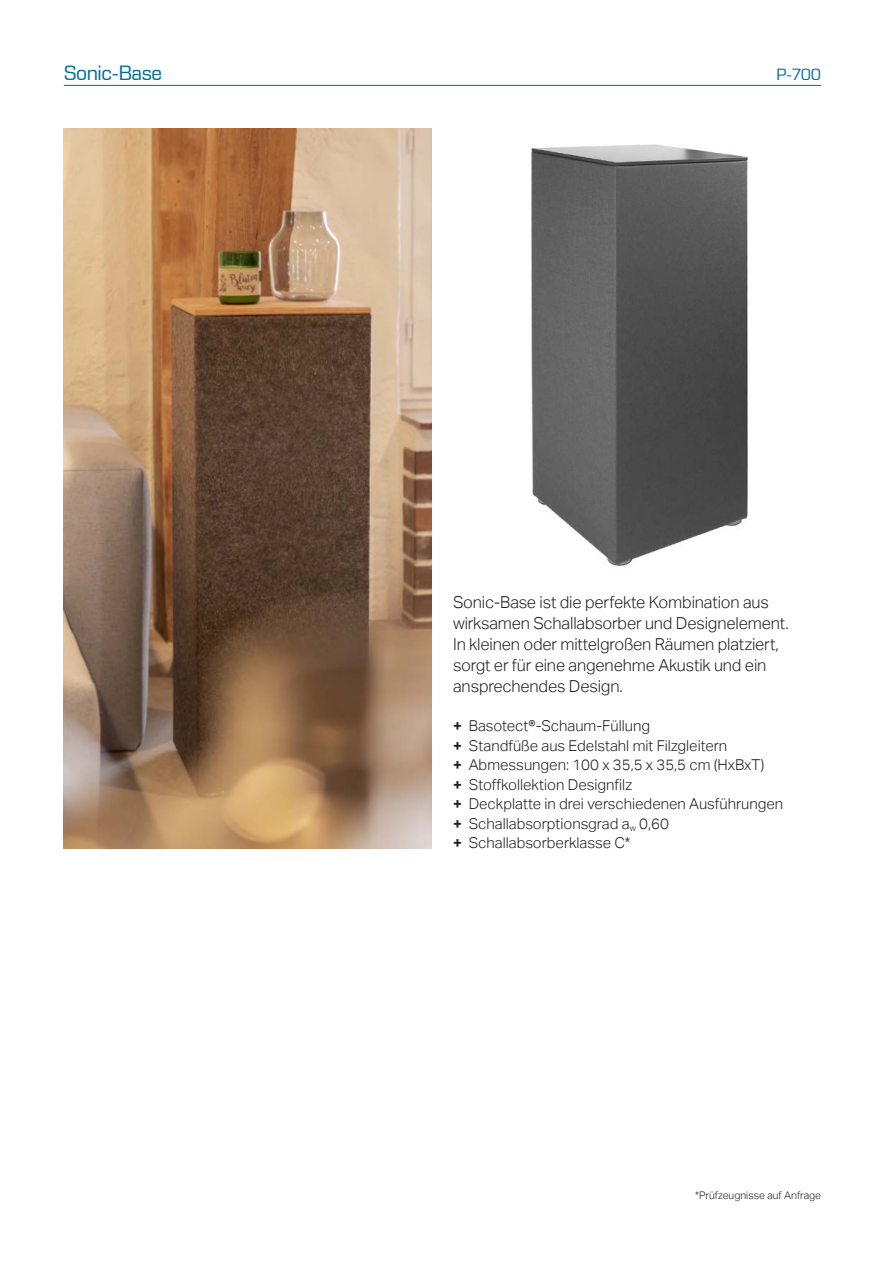
<style>
.page{position:relative;width:885px;height:1263px;background:#fff}
.page>*{position:absolute;margin:0;border:0;box-sizing:border-box;transform-origin:0 0}
.t1{font:21px "Eurostile Next W1 G";letter-spacing:-.025em;color:#006f9a}
.t2{font:300 16.5px/21px "Aktiv Grotesk";letter-spacing:-.01em;color:#231f20}
.t3{font:16.5px "Eurostile Next W1 G";color:#006f9a}
.t4{font:300 15px/19.5px "Aktiv Grotesk";color:#231f20}
.t5{font:300 10.5px "Aktiv Grotesk";color:#231f20}
.s1{font-weight:700}
</style>
<div class="page">
<img style="left:64px;top:129px;width:368px;height:719px">
<hr style="left:64px;top:85px;width:757px;height:1px;background:#006f9a">
<img style="left:531px;top:144px;width:217px;height:422px">
<h1 class="t1" style="left:64px;top:59px;width:100px">Sonic-Base</h1>
<p class="t3" style="left:776px;top:64px;width:46px">P-700</p>
<p class="t2" style="left:453px;top:591px;width:337px">Sonic-Base ist die perfekte Kombination aus wirksamen Schallabsorber und Designelement.<br>In kleinen oder mittelgroßen Räumen platziert, sorgt er für eine angenehme Akustik und ein ansprechendes Design.</p>
<p class="t4" style="left:453px;top:716px;width:331px"><span class="s1">+</span> Basotect®-Schaum-Füllung<br><span class="s1">+</span> Standfüße aus Edelstahl mit Filzgleitern<br><span class="s1">+</span> Abmessungen: 100 x 35,5 x 35,5 cm (HxBxT)<br><span class="s1">+</span> Stoffkollektion Designfilz<br><span class="s1">+</span> Deckplatte in drei verschiedenen Ausführungen <span class="s1">+</span> Schallabsorptionsgrad а<sub>w</sub> 0,60<br><span class="s1">+</span> Schallabsorberklasse C*</p>
<p class="t5" style="left:695px;top:1189px;width:127px">*Prüfzeugnisse auf Anfrage</p>
</div>
